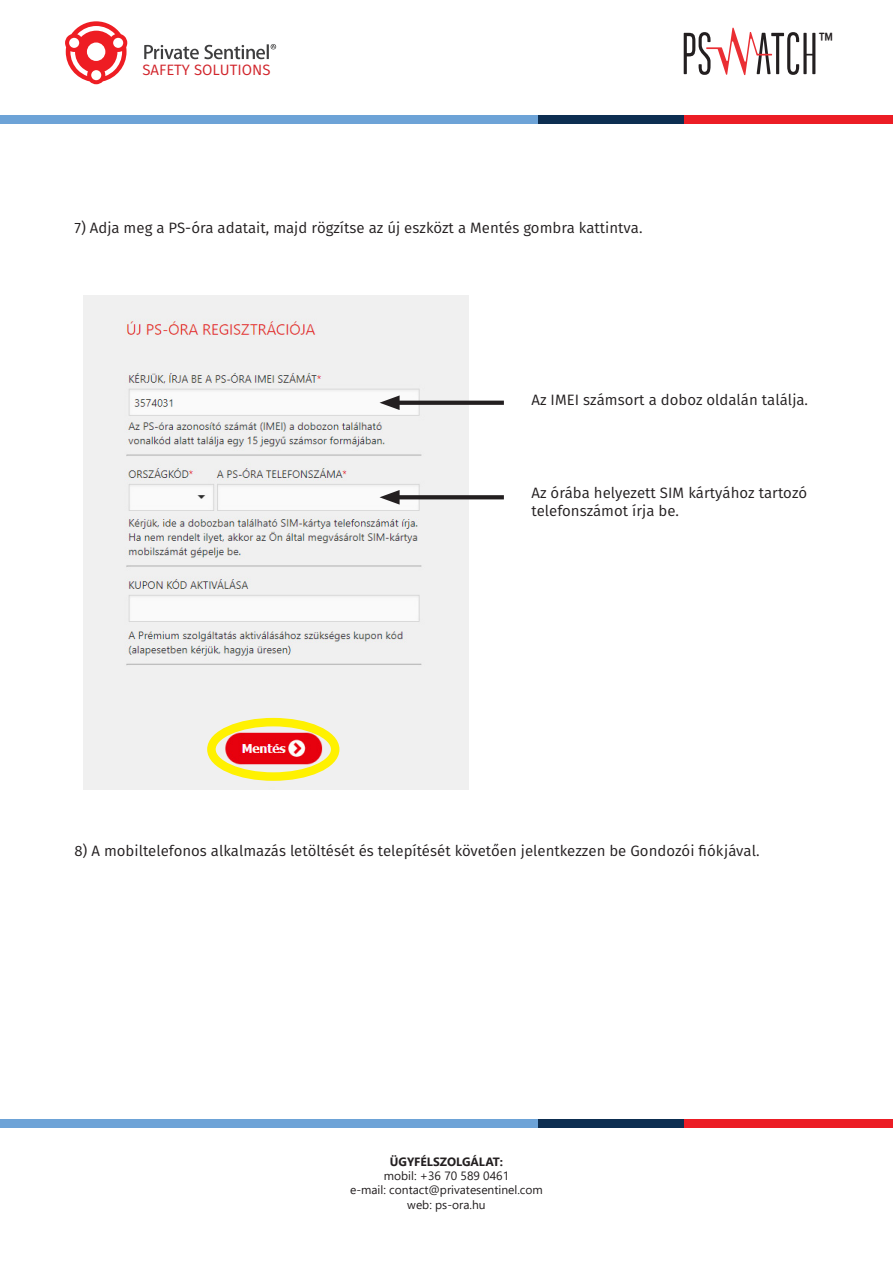
<style>
.page{position:relative;width:893px;height:1263px;background:#fff}
.page>*{position:absolute;margin:0;border:0;box-sizing:border-box;transform-origin:0 0}
.t1{font:28.95px "Trump Soft Pro";color:#231f20}
.t2{font:15px/18px "Fira Sans";color:#231f20}
.t3{font:15px "Fira Sans";color:#d1232a}
.t4{font:12px "Segoe UI";color:#231f20}
.t5{font:700 12px "Segoe UI";color:#231f20}
</style>
<div class="page">
<div style="left:684px;top:1120px;width:209px;height:8px;background:#ec1d25"></div>
<div style="left:538px;top:1120px;width:146px;height:8px;background:#0d2e51"></div>
<div style="left:0;top:1120px;width:538px;height:8px;background:#6da3d7"></div>
<svg style="left:65px;top:21px;width:62px;height:63px"></svg>
<svg style="left:144px;top:44px;width:132px;height:15px"></svg>
<div style="left:684px;top:115px;width:209px;height:8px;background:#ec1d25"></div>
<div style="left:538px;top:115px;width:146px;height:8px;background:#0d2e51"></div>
<div style="left:0;top:115px;width:538px;height:8px;background:#6da3d7"></div>
<svg style="left:684px;top:27px;width:131px;height:48px"></svg>
<img style="left:83px;top:296px;width:385px;height:493px">
<div style="left:207px;top:718px;width:132px;height:63px;border:9px solid #fff101;border-radius:50%"></div>
<svg style="left:400px;top:401px;width:104px;height:4px"></svg>
<svg style="left:379px;top:395px;width:21px;height:15px"></svg>
<svg style="left:400px;top:495px;width:104px;height:4px"></svg>
<svg style="left:379px;top:490px;width:21px;height:15px"></svg>
<p class="t3" style="left:143px;top:58px;width:129px">SAFETY SOLUTIONS</p>
<p class="t2" style="left:74px;top:218px;width:570px">7) Adja meg a PS-óra adatait, majd rögzítse az új eszközt a Mentés gombra kattintva.</p>
<p class="t1" style="left:819px;top:23px;width:16px">™</p>
<p class="t2" style="left:531px;top:390px;width:278px">Az IMEI számsort a doboz oldalán találja.</p>
<p class="t2" style="left:531px;top:483px;width:277px">Az órába helyezett SIM kártyához tartozó telefonszámot írja be.</p>
<p class="t2" style="left:74px;top:841px;width:687px">8) A mobiltelefonos alkalmazás letöltését és telepítését követően jelentkezzen be Gondozói fiókjával.</p>
<p class="t5" style="left:390px;top:1150px;width:115px">ÜGYFÉLSZOLGÁLAT:</p>
<p class="t4" style="left:384px;top:1164px;width:127px">mobil: +36 70 589 0461</p>
<p class="t4" style="left:350px;top:1179px;width:194px">e-mail: contact@privatesentinel.com</p>
<p class="t4" style="left:407px;top:1193px;width:80px">web: ps-ora.hu</p>
</div>
